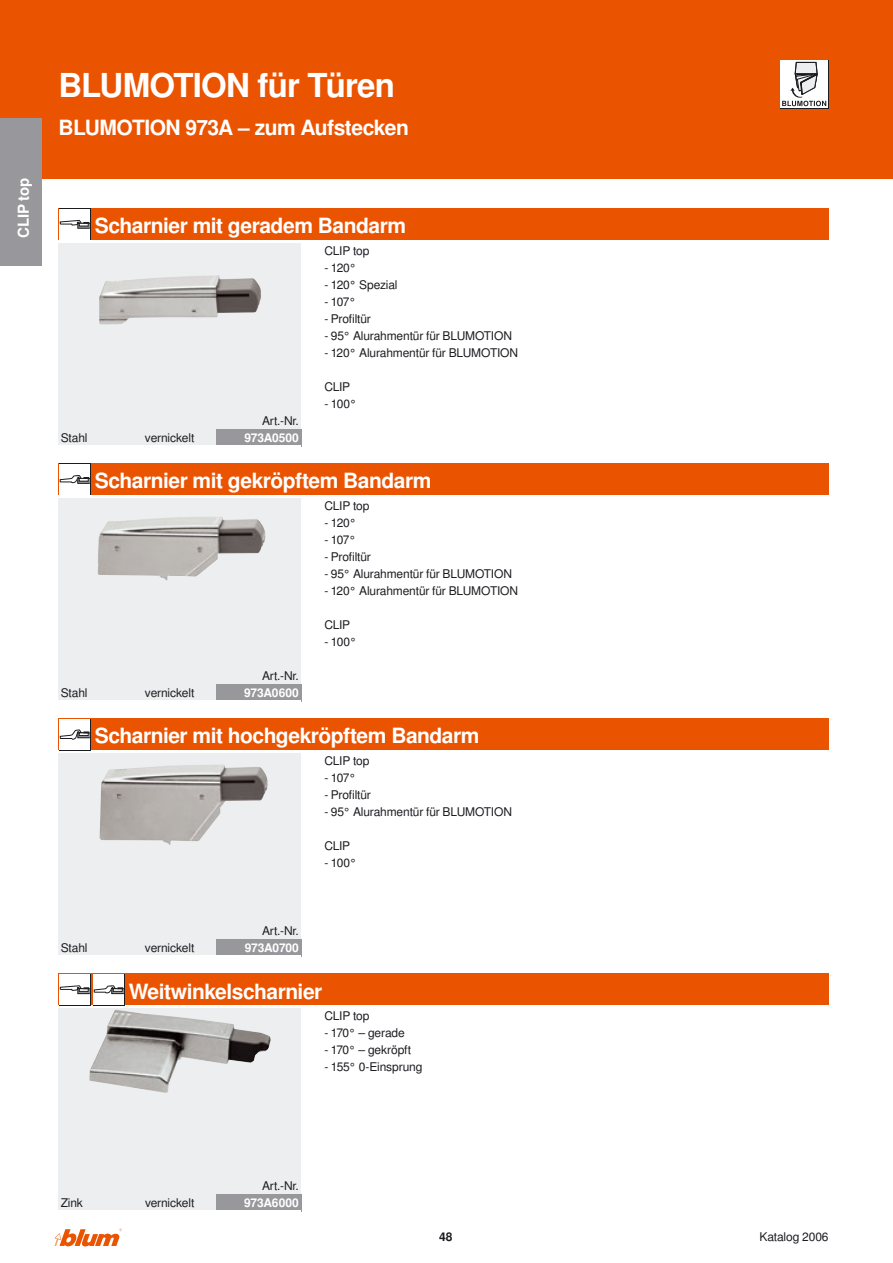
<style>
.page{position:relative;width:893px;height:1263px;background:#fff}
.page>*{position:absolute;margin:0;border:0;box-sizing:border-box;transform-origin:0 0}
.t1{font:700 33px "Nimbus Sans OT";letter-spacing:-.025em;color:#fff}
.t2{font:700 21px "Nimbus Sans OT";letter-spacing:-.025em;color:#fff}
.t3{font:700 15px "Nimbus Sans OT";letter-spacing:-.02em;color:#fff}
.t4{font:12px "Nimbus Sans OT";letter-spacing:-.01em;color:#1b1c20}
.t5{font:700 12px "Nimbus Sans OT";letter-spacing:-.015em;color:#fff}
.t6{font:700 12px "Nimbus Sans OT";color:#1b1c20}
</style>
<div class="page">
<div style="left:0;top:0;width:892px;height:179px;background:#ea5300"></div>
<div style="left:59px;top:242px;width:242px;height:205px;background:#edeeef"></div>
<div style="left:59px;top:498px;width:242px;height:204px;background:#edeeef"></div>
<div style="left:59px;top:753px;width:242px;height:204px;background:#edeeef"></div>
<div style="left:59px;top:1008px;width:242px;height:204px;background:#edeeef"></div>
<svg style="left:827px;top:60px;width:1px;height:48px"></svg>
<svg style="left:780px;top:60px;width:47px;height:48px"></svg>
<svg style="left:782px;top:62px;width:44px;height:44px;background:#d0d0d1"></svg>
<img style="left:99px;top:275px;width:162px;height:50px">
<img style="left:98px;top:517px;width:167px;height:64px">
<img style="left:100px;top:765px;width:168px;height:80px">
<img style="left:89px;top:1009px;width:181px;height:84px">
<svg style="left:55px;top:1228px;width:67px;height:19px"></svg>
<div style="left:59px;top:208px;width:769px;height:34px;background:#ea5300"></div>
<hr style="left:59px;top:240px;width:769px;height:2px;background:#fff">
<div style="left:59px;top:208px;width:31px;height:32px;background:#1b1c20"></div>
<div style="left:59px;top:209px;width:31px;height:31px;background:#fff"></div>
<svg style="left:59px;top:220px;width:30px;height:7px"></svg>
<div style="left:216px;top:430px;width:85px;height:17px;background:#98989c"></div>
<hr style="left:59px;top:445px;width:242px;height:2px;background:#fff">
<div style="left:59px;top:464px;width:769px;height:34px;background:#ea5300"></div>
<hr style="left:59px;top:495px;width:769px;height:3px;background:#fff">
<div style="left:59px;top:464px;width:31px;height:31px;background:#fff"></div>
<div style="left:78px;top:478px;width:12px;height:6px;border:1px solid #1b1c20"></div>
<svg style="left:59px;top:475px;width:30px;height:9px"></svg>
<div style="left:216px;top:685px;width:85px;height:17px;background:#98989c"></div>
<hr style="left:59px;top:701px;width:242px;height:1px;background:#fff">
<div style="left:59px;top:719px;width:769px;height:34px;background:#ea5300"></div>
<hr style="left:59px;top:751px;width:769px;height:2px;background:#fff">
<div style="left:59px;top:719px;width:31px;height:32px;background:#1b1c20"></div>
<div style="left:59px;top:719px;width:31px;height:31px;background:#fff"></div>
<div style="left:78px;top:733px;width:12px;height:5px;border:1px solid #1b1c20"></div>
<svg style="left:59px;top:729px;width:30px;height:11px"></svg>
<div style="left:216px;top:940px;width:85px;height:17px;background:#98989c"></div>
<hr style="left:59px;top:956px;width:242px;height:1px;background:#fff">
<div style="left:59px;top:974px;width:769px;height:34px;background:#ea5300"></div>
<hr style="left:59px;top:1006px;width:769px;height:2px;background:#fff">
<svg style="left:59px;top:974px;width:31px;height:32px"></svg>
<div style="left:59px;top:975px;width:31px;height:30px;background:#fff"></div>
<svg style="left:93px;top:974px;width:31px;height:32px"></svg>
<div style="left:93px;top:975px;width:31px;height:30px;background:#fff"></div>
<div style="left:112px;top:988px;width:12px;height:6px;border:1px solid #1b1c20"></div>
<svg style="left:59px;top:985px;width:64px;height:9px"></svg>
<div style="left:216px;top:1195px;width:85px;height:17px;background:#98989c"></div>
<hr style="left:59px;top:1211px;width:242px;height:1px;background:#fff">
<div style="left:0;top:118px;width:42px;height:147px;background:#98989c"></div>
<p class="t3" style="left:18px;top:238px;width:61px;rotate:-90deg">CLIP top</p>
<h1 class="t1" style="left:59px;top:72px;width:338px">BLUMOTION für Türen</h1>
<h2 class="t2" style="left:59px;top:119px;width:352px">BLUMOTION 973A – zum Aufstecken</h2>
<h2 class="t2" style="left:95px;top:218px;width:313px">Scharnier mit geradem Bandarm</h2>
<p class="t4" style="left:262px;top:416px;width:38px">Art.-Nr.</p>
<p class="t4" style="left:324px;top:246px;width:46px">CLIP top</p>
<p class="t4" style="left:324px;top:263px;width:33px">- 120°</p>
<p class="t4" style="left:324px;top:280px;width:75px">- 120° Spezial</p>
<p class="t4" style="left:324px;top:297px;width:33px">- 107°</p>
<p class="t4" style="left:324px;top:314px;width:48px">- Profiltür</p>
<p class="t4" style="left:324px;top:331px;width:189px">- 95° Alurahmentür für BLUMOTION</p>
<p class="t4" style="left:324px;top:348px;width:195px">- 120° Alurahmentür für BLUMOTION</p>
<p class="t4" style="left:324px;top:382px;width:27px">CLIP</p>
<p class="t4" style="left:324px;top:399px;width:34px">- 100°</p>
<p class="t4" style="left:61px;top:433px;width:28px">Stahl</p>
<p class="t4" style="left:145px;top:433px;width:51px">vernickelt</p>
<p class="t5" style="left:244px;top:433px;width:56px">973A0500</p>
<h2 class="t2" style="left:95px;top:473px;width:338px">Scharnier mit gekröpftem Bandarm</h2>
<p class="t4" style="left:262px;top:671px;width:38px">Art.-Nr.</p>
<p class="t4" style="left:324px;top:501px;width:46px">CLIP top</p>
<p class="t4" style="left:324px;top:518px;width:33px">- 120°</p>
<p class="t4" style="left:324px;top:535px;width:33px">- 107°</p>
<p class="t4" style="left:324px;top:552px;width:48px">- Profiltür</p>
<p class="t4" style="left:324px;top:569px;width:189px">- 95° Alurahmentür für BLUMOTION</p>
<p class="t4" style="left:324px;top:586px;width:195px">- 120° Alurahmentür für BLUMOTION</p>
<p class="t4" style="left:324px;top:620px;width:27px">CLIP</p>
<p class="t4" style="left:324px;top:637px;width:34px">- 100°</p>
<p class="t4" style="left:61px;top:688px;width:28px">Stahl</p>
<p class="t4" style="left:145px;top:688px;width:51px">vernickelt</p>
<p class="t5" style="left:244px;top:688px;width:56px">973A0600</p>
<h2 class="t2" style="left:95px;top:728px;width:386px">Scharnier mit hochgekröpftem Bandarm</h2>
<p class="t4" style="left:262px;top:926px;width:38px">Art.-Nr.</p>
<p class="t4" style="left:324px;top:756px;width:46px">CLIP top</p>
<p class="t4" style="left:324px;top:773px;width:33px">- 107°</p>
<p class="t4" style="left:324px;top:790px;width:48px">- Profiltür</p>
<p class="t4" style="left:324px;top:807px;width:189px">- 95° Alurahmentür für BLUMOTION</p>
<p class="t4" style="left:324px;top:841px;width:27px">CLIP</p>
<p class="t4" style="left:324px;top:858px;width:34px">- 100°</p>
<p class="t4" style="left:61px;top:943px;width:28px">Stahl</p>
<p class="t4" style="left:145px;top:943px;width:51px">vernickelt</p>
<p class="t5" style="left:245px;top:943px;width:56px">973A0700</p>
<h2 class="t2" style="left:129px;top:983px;width:195px">Weitwinkelscharnier</h2>
<p class="t4" style="left:324px;top:1011px;width:46px">CLIP top</p>
<p class="t4" style="left:324px;top:1028px;width:82px">- 170° – gerade</p>
<p class="t4" style="left:324px;top:1045px;width:88px">- 170° – gekröpft</p>
<p class="t4" style="left:324px;top:1062px;width:99px">- 155° 0-Einsprung</p>
<p class="t4" style="left:262px;top:1181px;width:38px">Art.-Nr.</p>
<p class="t4" style="left:61px;top:1198px;width:24px">Zink</p>
<p class="t4" style="left:145px;top:1198px;width:51px">vernickelt</p>
<p class="t5" style="left:244px;top:1198px;width:56px">973A6000</p>
<p class="t6" style="left:439px;top:1232px;width:15px">48</p>
<p class="t4" style="left:759px;top:1232px;width:71px">Katalog 2006</p>
</div>
